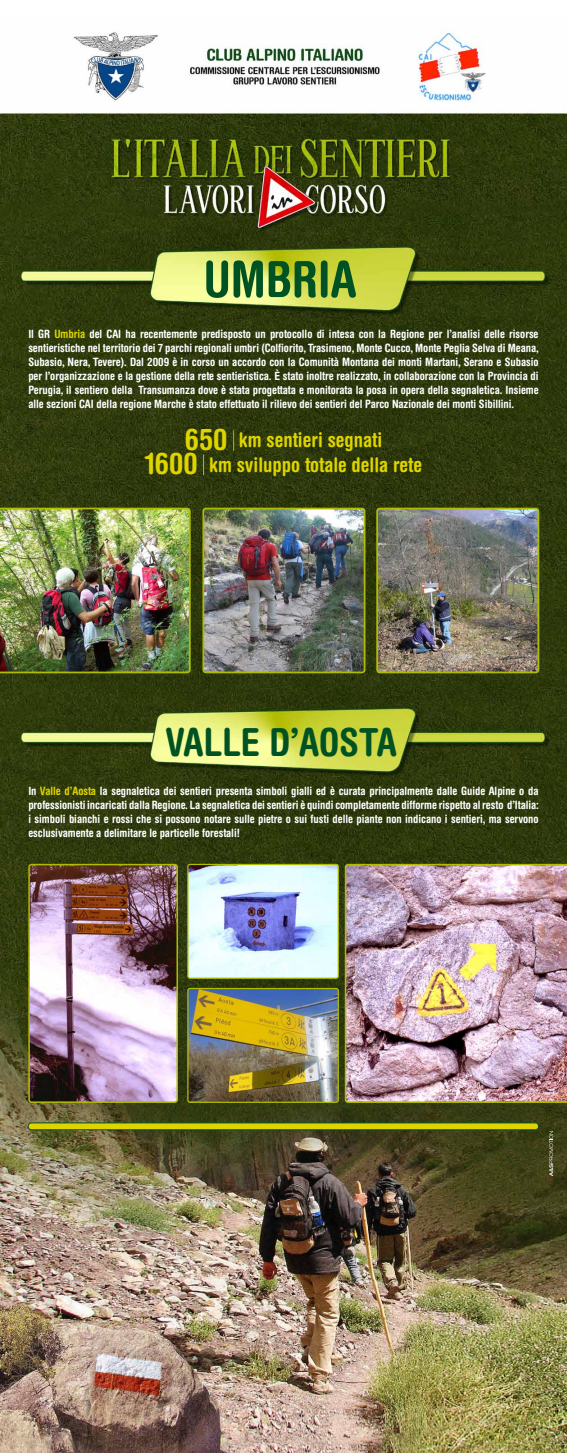
<style>
.page{position:relative;width:567px;height:1453px;background:#fff}
.page>*{position:absolute;margin:0;border:0;box-sizing:border-box;transform-origin:0 0}
.t1{font:700 condensed 50px "Helvetica Rounded";color:#005223}
.t2{font:700 condensed 38.75px "Helvetica Rounded";color:#005223}
.t3{font:700 condensed 20.15px/25.4px "Helvetica Rounded";color:#ded400;text-align:center}
.t4{font:700 condensed 11.5px/14px "Helvetica Rounded";letter-spacing:-.005em;color:#fff;text-align:justify}
.s1{color:#ded400}
.s2{font-size:29.7px}
</style>
<div class="page">
<img style="left:0;top:30px;width:567px;height:1423px">
<div style="left:28px;top:1123px;width:510px;height:7px;background:#ded400;border-radius:3px"></div>
<div style="left:28px;top:1123px;width:511px;height:7px;border:1px solid #005223;border-radius:3px"></div>
<svg style="left:233px;top:430px;width:1px;height:21px"></svg>
<svg style="left:203px;top:454px;width:1px;height:21px"></svg>
<img style="left:0;top:508px;width:191px;height:165px">
<img style="left:205px;top:508px;width:160px;height:162px">
<div style="left:202px;top:508px;width:163px;height:165px;border:2px solid #b0bc00;border-radius:3px"></div>
<img style="left:379px;top:511px;width:157px;height:159px">
<div style="left:376px;top:508px;width:163px;height:165px;border:2px solid #b0bc00;border-radius:3px"></div>
<img style="left:189px;top:990px;width:148px;height:111px">
<div style="left:187px;top:988px;width:152px;height:115px;border:1px solid #b0bc00;border-radius:2px"></div>
<img style="left:189px;top:866px;width:148px;height:111px">
<div style="left:187px;top:864px;width:152px;height:115px;border:1px solid #b0bc00;border-radius:2px"></div>
<img style="left:345px;top:864px;width:222px;height:239px">
<img style="left:31px;top:867px;width:144px;height:233px">
<div style="left:28px;top:864px;width:150px;height:239px;border:2px solid #b0bc00;border-radius:3px"></div>
<svg style="left:549px;top:1131px;width:4px;height:46px"></svg>
<h1 class="t1" style="left:204px;top:249px;width:154px">UMBRIA</h1>
<p class="t4" style="left:28px;top:327px;width:512px">Il GR <span class="s1">Umbria</span> del CAI ha recentemente predisposto un protocollo di intesa con la Regione per l’analisi delle risorse sentieristiche nel territorio dei 7 parchi regionali umbri (Colfiorito, Trasimeno, Monte Cucco, Monte Peglia Selva di Meana, Subasio, Nera, Tevere). Dal 2009 è in corso un accordo con la Comunità Montana dei monti Martani, Serano e Subasio per l’organizzazione e la gestione della rete sentieristica. È stato inoltre realizzato, in collaborazione con la Provincia di Perugia, il sentiero della Transumanza dove è stata progettata e monitorata la posa in opera della segnaletica. Insieme alle sezioni CAI della regione Marche è stato effettuato il rilievo dei sentieri del Parco Nazionale dei monti Sibillini.</p>
<h3 class="t3" style="left:145px;top:427px;width:278px"><span class="s2">650</span> km sentieri segnati<br><span class="s2">1600</span> km sviluppo totale della rete</h3>
<h2 class="t2" style="left:166px;top:718px;width:233px">VALLE D’AOSTA</h2>
<p class="t4" style="left:28px;top:783px;width:512px">In <span class="s1">Valle d’Aosta</span> la segnaletica dei sentieri presenta simboli gialli ed è curata principalmente dalle Guide Alpine o da professionisti incaricati dalla Regione. La segnaletica dei sentieri è quindi completamente difforme rispetto al resto d’Italia: i simboli bianchi e rossi che si possono notare sulle pietre o sui fusti delle piante non indicano i sentieri, ma servono esclusivamente a delimitare le particelle forestali!</p>
</div>
